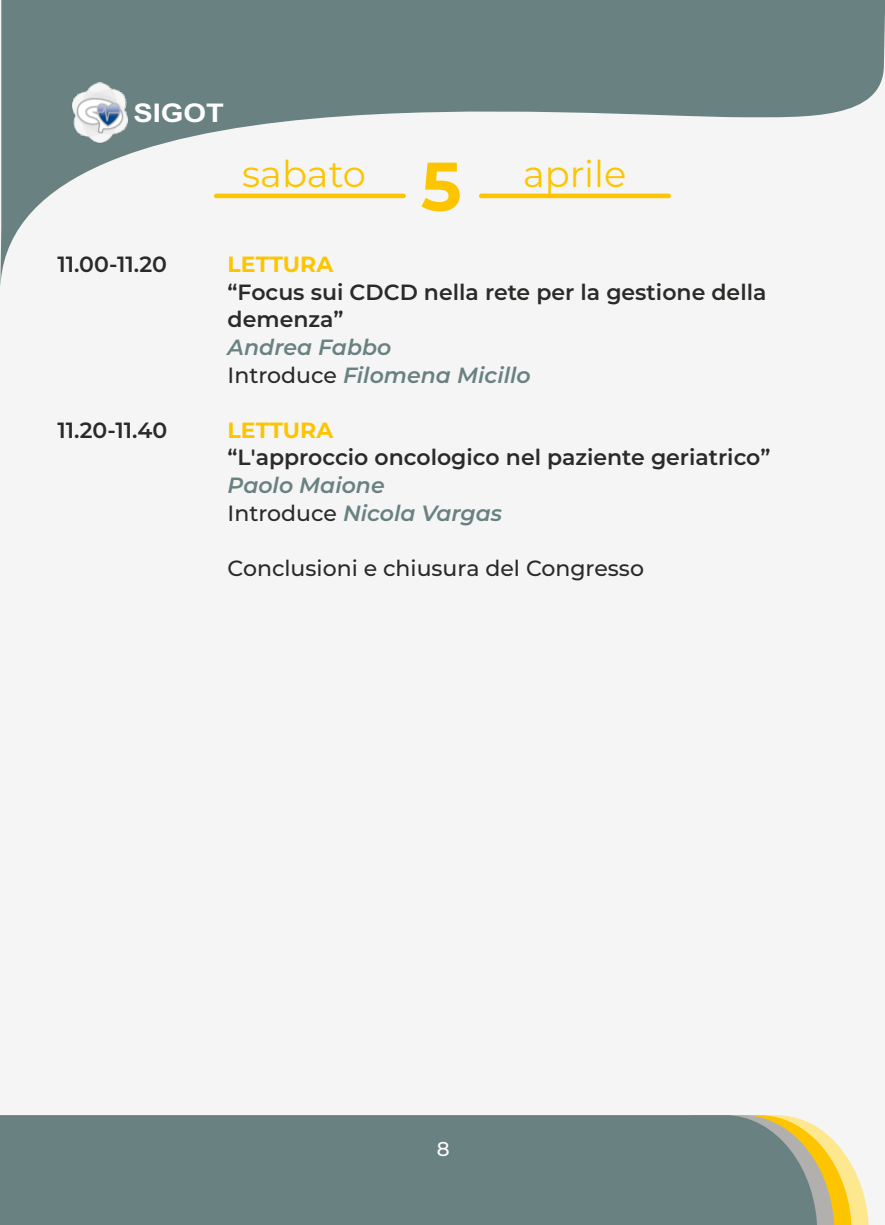
<style>
.page{position:relative;width:885px;height:1225px;background:#fff}
.page>*{position:absolute;margin:0;border:0;box-sizing:border-box;transform-origin:0 0}
.t1{font:700 68.4px "Montserrat";color:#fdc500}
.t2{font:36.8px "Montserrat";color:#fdc500}
.t3{font:700 25.8px "Arial";color:#fefefe;scale:1.13 1}
.t4{font:600 22px "Montserrat";color:#2b2a29}
.t5{font:italic 600 22px/27.6px "Montserrat";color:#6a8181}
.t6{font:500 22px "Montserrat";color:#2b2a29}
.t7{font:700 22px "Montserrat";color:#fdc500}
.t8{font:500 20px "Montserrat";color:#fefefe}
.s1{font-weight:500;font-style:normal;color:#2b2a29}
</style>
<div class="page">
<div style="left:0;top:0;width:884px;height:1225px;background:#f5f5f5"></div>
<svg style="left:0;top:0;width:884px;height:286px"></svg>
<svg style="left:817px;top:1127px;width:51px;height:98px"></svg>
<div style="left:0;top:1115px;width:817px;height:110px;background:#6a8181"></div>
<img style="left:71px;top:80px;width:59px;height:65px">
<hr style="left:479px;top:194px;width:191px;height:4px;background:#fdc500;border-radius:2px">
<hr style="left:214px;top:194px;width:192px;height:4px;background:#fdc500;border-radius:2px">
<p class="t3" style="left:133px;top:103px;width:82px">SIGOT</p>
<h2 class="t2" style="left:242px;top:152px;width:125px">sabato</h2>
<h2 class="t2" style="left:523px;top:152px;width:105px">aprile</h2>
<h1 class="t1" style="left:421px;top:144px;width:42px">5</h1>
<p class="t4" style="left:57px;top:251px;width:111px">11.00-11.20</p>
<p class="t7" style="left:227px;top:251px;width:107px">LETTURA</p>
<p class="t4" style="left:227px;top:306px;width:117px">demenza”</p>
<p class="t5" style="left:227px;top:361px;width:304px"><span class="s1">Introduce</span> Filomena Micillo</p>
<p class="t4" style="left:227px;top:278px;width:540px">“Focus sui CDCD nella rete per la gestione della</p>
<p class="t5" style="left:227px;top:333px;width:165px">Andrea Fabbo</p>
<p class="t4" style="left:57px;top:416px;width:111px">11.20-11.40</p>
<p class="t7" style="left:227px;top:416px;width:107px">LETTURA</p>
<p class="t4" style="left:227px;top:444px;width:544px">“L'approccio oncologico nel paziente geriatrico”</p>
<p class="t5" style="left:227px;top:471px;width:276px">Paolo Maione<br><span class="s1">Introduce</span> Nicola Vargas</p>
<p class="t6" style="left:227px;top:554px;width:418px">Conclusioni e chiusura del Congresso</p>
<p class="t8" style="left:436px;top:1137px;width:14px">8</p>
</div>
